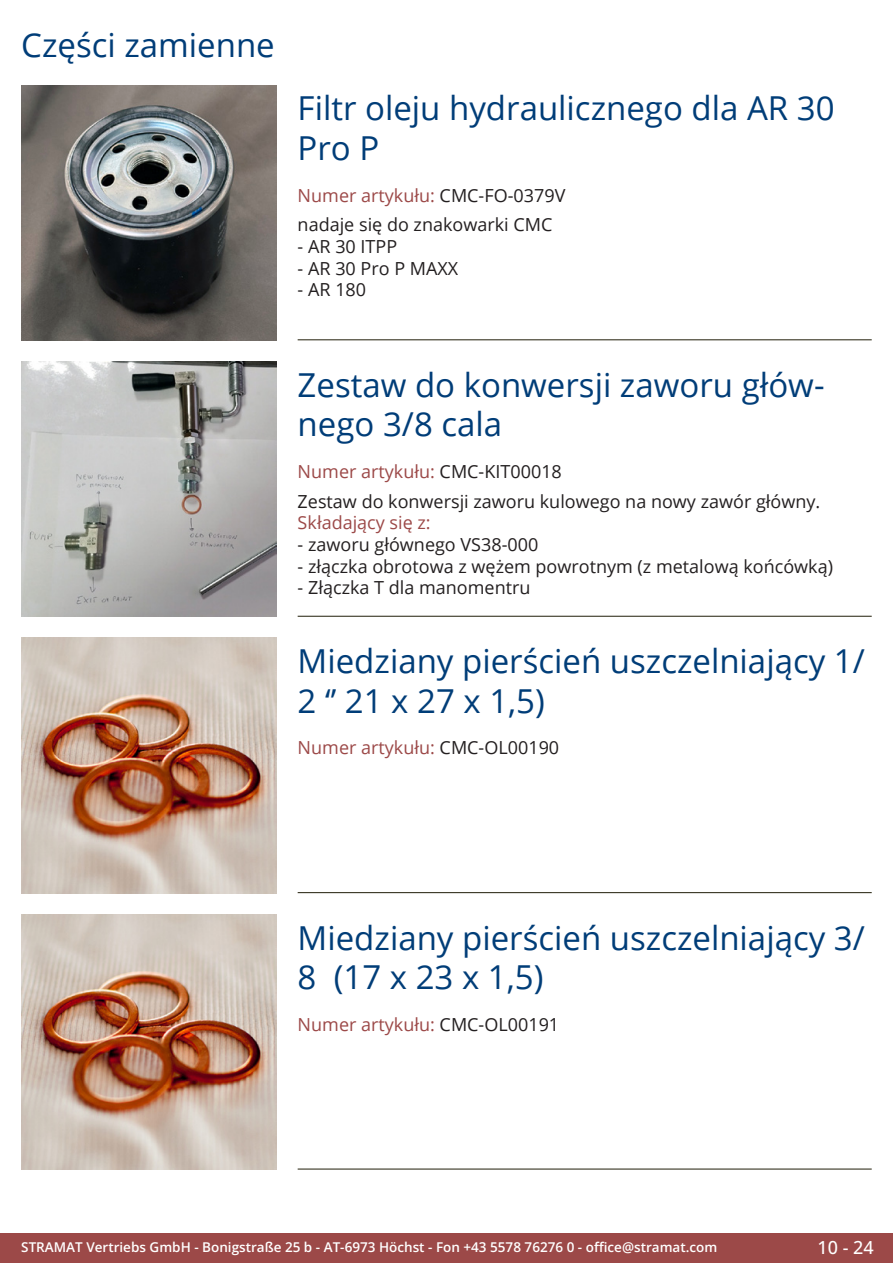
<style>
.page{position:relative;width:893px;height:1263px;background:#fff}
.page>*{position:absolute;margin:0;border:0;box-sizing:border-box;transform-origin:0 0}
.Produkttitel{font:33px/39.6px "Open Sans";color:#003d78}
.RastTitel{font:33px "Open Sans";color:#003d78}
.Beschreibung_Text{font:18px/21.6px "Open Sans";color:#231f20}
.TechDaten_Überschrif{font:18px "Open Sans";color:#9c4948}
.t1{font:500 18px "Open Sans";color:#fff}
.t2{font:600 13.5px "Open Sans";color:#fff}
.s1{color:#231f20}
.s2{color:#9c4948}
</style>
<div class="page">
<div style="left:0;top:1233px;width:893px;height:30px;background:#9c4948"></div>
<hr style="left:298px;top:340px;width:574px;height:1px;background:#201d08">
<hr style="left:298px;top:616px;width:574px;height:1px;background:#201d08">
<hr style="left:298px;top:892px;width:574px;height:1px;background:#201d08">
<hr style="left:298px;top:1169px;width:574px;height:1px;background:#201d08">
<img style="left:21px;top:85px;width:255px;height:255px">
<img style="left:21px;top:361px;width:255px;height:256px">
<img style="left:21px;top:638px;width:255px;height:255px">
<img style="left:21px;top:914px;width:255px;height:255px">
<p class="RastTitel" style="left:21px;top:22px;width:255px">Części zamienne</p>
<p class="Produkttitel" style="left:298px;top:88px;width:538px">Filtr oleju hydraulicznego dla AR 30<br>Pro P</p>
<p class="TechDaten_Überschrif" style="left:298px;top:183px;width:269px">Numer artykułu: <span class="s1">CMC-FO-0379V</span></p>
<p class="Beschreibung_Text" style="left:298px;top:214px;width:256px">nadaje się do znakowarki CMC</p>
<p class="Beschreibung_Text" style="left:298px;top:235px;width:101px">- AR 30 ITPP</p>
<p class="Beschreibung_Text" style="left:298px;top:257px;width:162px">- AR 30 Pro P MAXX</p>
<p class="Beschreibung_Text" style="left:298px;top:278px;width:70px">- AR 180</p>
<p class="Produkttitel" style="left:298px;top:364px;width:528px">Zestaw do konwersji zaworu głów&shy;nego 3/8 cala</p>
<p class="TechDaten_Überschrif" style="left:298px;top:459px;width:266px">Numer artykułu: <span class="s1">CMC-KIT00018</span></p>
<p class="Beschreibung_Text" style="left:298px;top:490px;width:524px">Zestaw do konwersji zaworu kulowego na nowy zawór główny.<br><span class="s2">Składający się z:</span></p>
<p class="Beschreibung_Text" style="left:298px;top:533px;width:242px">- zaworu głównego VS38-000</p>
<p class="Beschreibung_Text" style="left:298px;top:555px;width:537px">- złączka obrotowa z wężem powrotnym (z metalową końcówką)</p>
<p class="Beschreibung_Text" style="left:298px;top:576px;width:234px">- Złączka T dla manomentru</p>
<p class="Produkttitel" style="left:298px;top:640px;width:569px">Miedziany pierścień uszczelniający 1/<br>2 ‘’ 21 x 27 x 1,5)</p>
<p class="TechDaten_Überschrif" style="left:298px;top:735px;width:263px">Numer artykułu: <span class="s1">CMC-OL00190</span></p>
<p class="Produkttitel" style="left:298px;top:917px;width:569px">Miedziany pierścień uszczelniający 3/<br>8 (17 x 23 x 1,5)</p>
<p class="TechDaten_Überschrif" style="left:298px;top:1012px;width:263px">Numer artykułu: <span class="s1">CMC-OL00191</span></p>
<p class="t2" style="left:21px;top:1238px;width:698px">STRAMAT Vertriebs GmbH - Bonigstraße 25 b - AT-6973 Höchst - Fon +43 5578 76276 0 - office@stramat.com</p>
<p class="t1" style="left:817px;top:1234px;width:58px">10 - 24</p>
</div>
